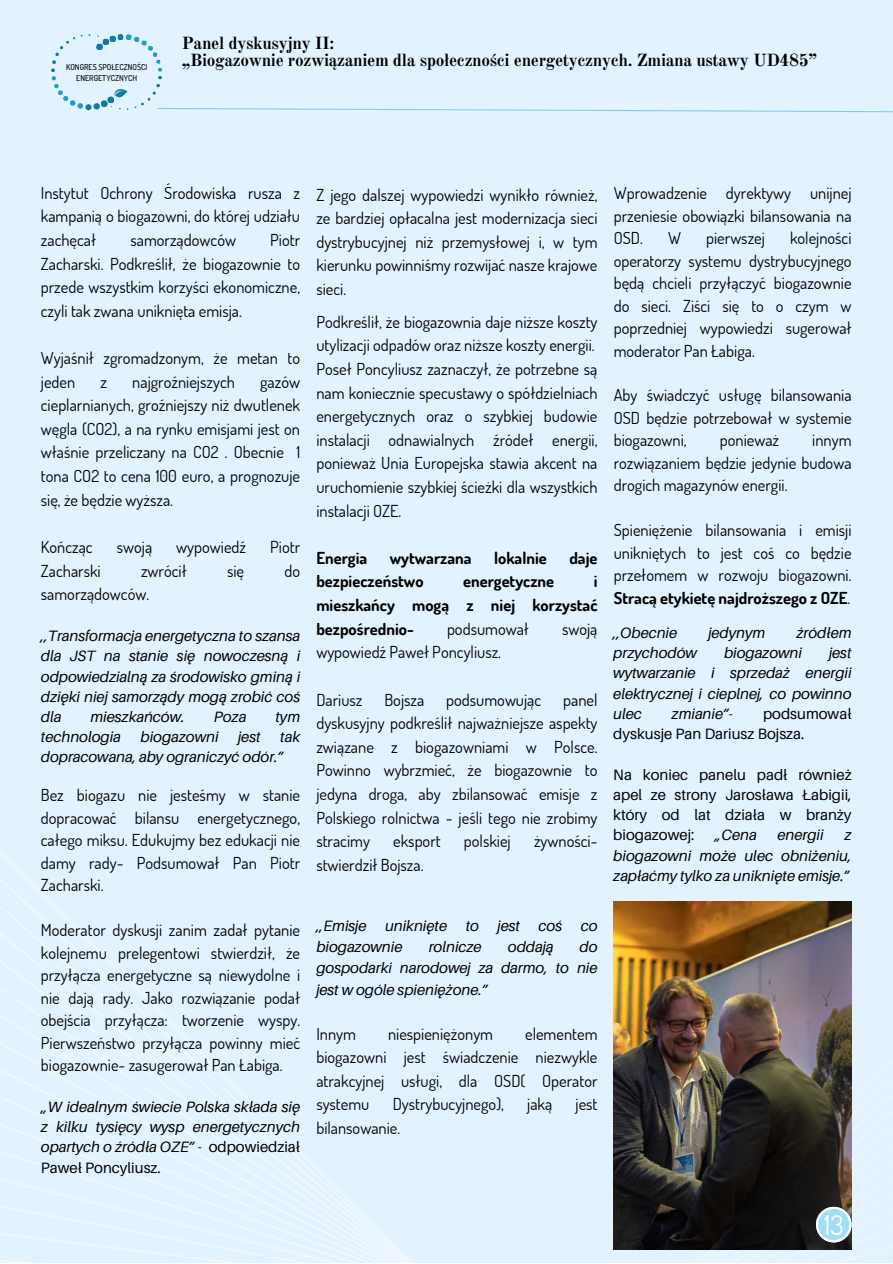
<style>
.page{position:relative;width:893px;height:1264px;background:#fff}
.page>*{position:absolute;margin:0;border:0;box-sizing:border-box;transform-origin:0 0}
.t1{font:27px "Dosis";color:#fff}
.t2{font:700 17.25px "Old Standard";letter-spacing:-.02em;color:#000}
.t3{font:16.5px/23.5px "Dosis";color:#000;text-align:justify}
.t4{font:700 16.5px/23.5px "Dosis";color:#000;text-align:justify}
.t5{font:italic 15px/20.2px "Aileron";color:#000;text-align:justify}
.t6{font:15px/20.2px "Aileron";color:#000}
.t7{font:500 8.1px "Dosis";color:#000}
.s1{font-style:normal}
.s2{font-weight:700}
</style>
<div class="page">
<div style="left:0;top:0;width:892px;height:1262px;background:#e2f2ff"></div>
<svg style="left:0;top:851px;width:411px;height:411px"></svg>
<img style="left:613px;top:901px;width:238px;height:348px">
<svg style="left:51px;top:34px;width:841px;height:79px"></svg>
<svg style="left:815px;top:1206px;width:36px;height:36px"></svg>
<p class="t7" style="left:66px;top:61px;width:83px">KONGRES SPOŁECZNOŚCI</p>
<p class="t7" style="left:76px;top:73px;width:63px">ENERGETYCZNYCH</p>
<p class="t2" style="left:182px;top:32px;width:154px">Panel dyskusyjny II:</p>
<p class="t2" style="left:182px;top:49px;width:636px">„Biogazownie rozwiązaniem dla społeczności energetycznych. Zmiana ustawy UD485”</p>
<p class="t3" style="left:41px;top:180px;width:261px">Instytut Ochrony Środowiska rusza z kampanią o biogazowni, do której udziału zachęcał</p>
<p class="t3" style="left:130px;top:227px;width:107px">samorządowców</p>
<p class="t3" style="left:41px;top:227px;width:261px;text-indent:229px">Piotr Zacharski. Podkreślił, że biogazownie to przede wszystkim korzyści ekonomiczne, czyli tak zwana uniknięta emisja.</p>
<p class="t3" style="left:41px;top:345px;width:261px">Wyjaśnił zgromadzonym, że metan to jeden</p>
<p class="t3" style="left:100px;top:369px;width:8px">z</p>
<p class="t3" style="left:132px;top:369px;width:104px">najgroźniejszych</p>
<p class="t3" style="left:41px;top:369px;width:261px;text-indent:219px">gazów cieplarnianych, groźniejszy niż dwutlenek węgla (CO2), a na rynku emisjami jest on właśnie przeliczany na CO2 . Obecnie 1 tona CO2 to cena 100 euro, a prognozuje się, że będzie wyższa.</p>
<p class="t3" style="left:41px;top:534px;width:53px">Kończąc</p>
<p class="t3" style="left:117px;top:534px;width:37px">swoją</p>
<p class="t3" style="left:176px;top:534px;width:71px">wypowiedź</p>
<p class="t3" style="left:270px;top:534px;width:31px">Piotr</p>
<p class="t3" style="left:41px;top:558px;width:61px">Zacharski</p>
<p class="t3" style="left:141px;top:558px;width:47px">zwrócił</p>
<p class="t3" style="left:227px;top:558px;width:19px">się</p>
<p class="t3" style="left:284px;top:558px;width:17px">do</p>
<p class="t3" style="left:41px;top:582px;width:110px">samorządowców.</p>
<p class="t5" style="left:41px;top:625px;width:261px">,,Transformacja energetyczna to szansa dla JST na stanie się nowoczesną i odpowiedzialną za środowisko gminą i dzięki niej samorządy mogą zrobić coś dla</p>
<p class="t5" style="left:90px;top:706px;width:96px">mieszkańców.</p>
<p class="t5" style="left:214px;top:706px;width:34px">Poza</p>
<p class="t5" style="left:275px;top:706px;width:26px">tym</p>
<p class="t5" style="left:41px;top:726px;width:81px">technologia</p>
<p class="t5" style="left:140px;top:726px;width:79px">biogazowni</p>
<p class="t5" style="left:238px;top:726px;width:24px">jest</p>
<p class="t5" style="left:41px;top:726px;width:261px;text-indent:239px">tak dopracowana, aby ograniczyć odór.”</p>
<p class="t3" style="left:41px;top:783px;width:261px;line-height:22.5px">Bez biogazu nie jesteśmy w stanie dopracować bilansu energetycznego, całego miksu. Edukujmy bez edukacji nie damy rady- Podsumował Pan Piotr Zacharski.</p>
<p class="t3" style="left:41px;top:918px;width:261px;line-height:22.5px">Moderator dyskusji zanim zadał pytanie kolejnemu prelegentowi stwierdził, że przyłącza energetyczne są niewydolne i nie dają rady. Jako rozwiązanie podał obejścia przyłącza: tworzenie wyspy.<br>Pierwszeństwo przyłącza powinny mieć biogazownie- zasugerował Pan Łabiga.</p>
<p class="t5" style="left:41px;top:1096px;width:261px"><span class="s1">,</span>,W idealnym świecie Polska składa się z kilku tysięcy wysp energetycznych opartych o źródła OZE” <span class="s1">- odpowiedział Paweł Poncyliusz.</span></p>
<p class="t3" style="left:316px;top:182px;width:283px">Z jego dalszej wypowiedzi wynikło również, ze bardziej opłacalna jest modernizacja sieci dystrybucyjnej niż przemysłowej i, w tym kierunku powinniśmy rozwijać nasze krajowe sieci.</p>
<p class="t3" style="left:316px;top:309px;width:282px">Podkreślił, że biogazownia daje niższe koszty utylizacji odpadów oraz niższe koszty energii.</p>
<p class="t3" style="left:316px;top:356px;width:283px">Poseł Poncyliusz zaznaczył, że potrzebne są nam koniecznie specustawy o spółdzielniach energetycznych oraz o szybkiej budowie instalacji odnawialnych źródeł energii, ponieważ Unia Europejska stawia akcent na uruchomienie szybkiej ścieżki dla wszystkich instalacji OZE.</p>
<p class="t4" style="left:316px;top:545px;width:52px">Energia</p>
<p class="t4" style="left:390px;top:545px;width:83px">wytwarzana</p>
<p class="t4" style="left:494px;top:545px;width:54px">lokalnie</p>
<p class="t4" style="left:569px;top:545px;width:30px">daje</p>
<p class="t4" style="left:316px;top:569px;width:109px">bezpieczeństwo</p>
<p class="t4" style="left:463px;top:569px;width:92px">energetyczne</p>
<p class="t4" style="left:316px;top:569px;width:282px;text-indent:277px">i mieszkańcy mogą z niej korzystać bezpośrednio-</p>
<p class="t3" style="left:447px;top:616px;width:83px">podsumował</p>
<p class="t3" style="left:562px;top:616px;width:37px">swoją</p>
<p class="t3" style="left:316px;top:640px;width:186px">wypowiedź Paweł Poncyliusz.</p>
<p class="t3" style="left:316px;top:687px;width:48px">Dariusz</p>
<p class="t3" style="left:384px;top:687px;width:41px">Bojsza</p>
<p class="t3" style="left:446px;top:687px;width:97px">podsumowując</p>
<p class="t3" style="left:316px;top:687px;width:283px;text-indent:247px">panel dyskusyjny podkreślił najważniejsze aspekty związane z biogazowniami w Polsce.<br>Powinno wybrzmieć, że biogazownie to jedyna droga, aby zbilansować emisje z Polskiego rolnictwa - jeśli tego nie zrobimy stracimy</p>
<p class="t3" style="left:393px;top:829px;width:49px">eksport</p>
<p class="t3" style="left:464px;top:829px;width:48px">polskiej</p>
<p class="t3" style="left:534px;top:829px;width:65px">żywności-</p>
<p class="t3" style="left:316px;top:852px;width:109px">stwierdził Bojsza.</p>
<p class="t5" style="left:316px;top:914px;width:282px;line-height:21.3px">,,Emisje uniknięte to jest coś co biogazownie</p>
<p class="t5" style="left:316px;top:935px;width:282px;line-height:21.3px;text-indent:263px">do gospodarki narodowej za darmo, to nie jest w ogóle spieniężone.”</p>
<p class="t3" style="left:316px;top:1021px;width:41px">Innym</p>
<p class="t3" style="left:388px;top:1021px;width:106px">niespieniężonym</p>
<p class="t5" style="left:428px;top:936px;width:54px">rolnicze</p>
<p class="t5" style="left:508px;top:936px;width:47px">oddają</p>
<p class="t3" style="left:316px;top:1021px;width:283px;text-indent:209px">elementem biogazowni jest świadczenie niezwykle atrakcyjnej usługi, dla OSD( Operator systemu</p>
<p class="t3" style="left:392px;top:1092px;width:113px">Dystrybucyjnego),</p>
<p class="t3" style="left:527px;top:1092px;width:27px">jaką</p>
<p class="t3" style="left:575px;top:1092px;width:23px">jest</p>
<p class="t3" style="left:316px;top:1115px;width:85px">bilansowanie.</p>
<p class="t3" style="left:613px;top:181px;width:239px;line-height:22.5px">Wprowadzenie dyrektywy unijnej przeniesie obowiązki bilansowania na OSD.</p>
<p class="t3" style="left:613px;top:226px;width:239px;line-height:22.5px;text-indent:176px">kolejności operatorzy systemu dystrybucyjnego będą chcieli przyłączyć biogazownie do sieci. Ziści się to o czym w poprzedniej wypowiedzi sugerował moderator Pan Łabiga.</p>
<p class="t3" style="left:613px;top:384px;width:239px;line-height:22.5px">Aby świadczyć usługę bilansowania OSD będzie potrzebował w systemie biogazowni,</p>
<p class="t3" style="left:668px;top:226px;width:14px">W</p>
<p class="t3" style="left:706px;top:226px;width:60px">pierwszej</p>
<p class="t3" style="left:613px;top:428px;width:239px;line-height:22.5px;text-indent:198px">innym rozwiązaniem będzie jedynie budowa drogich magazynów energii.</p>
<p class="t3" style="left:613px;top:518px;width:239px;line-height:22.5px">Spieniężenie bilansowania i emisji unikniętych to jest coś co będzie przełomem w rozwoju biogazowni.<br><span class="s2">Stracą etykietę najdroższego z OZE</span>.</p>
<p class="t3" style="left:719px;top:428px;width:61px">ponieważ</p>
<p class="t5" style="left:613px;top:622px;width:65px">,,Obecnie</p>
<p class="t5" style="left:708px;top:622px;width:58px">jedynym</p>
<p class="t5" style="left:796px;top:622px;width:57px">źródłem</p>
<p class="t5" style="left:613px;top:642px;width:85px">przychodów</p>
<p class="t5" style="left:724px;top:642px;width:79px">biogazowni</p>
<p class="t5" style="left:613px;top:642px;width:240px;text-indent:216px">jest wytwarzanie i sprzedaż energii elektrycznej i cieplnej, co powinno ulec</p>
<p class="t6" style="left:613px;top:703px;width:240px;text-indent:150px">podsumował dyskusje Pan Dariusz Bojsza.</p>
<p class="t6" style="left:613px;top:763px;width:240px;text-align:justify">Na koniec panelu padł również apel ze strony Jarosława Łabigii, który od lat działa w branży biogazowej:</p>
<p class="t5" style="left:671px;top:703px;width:63px">zmianie”-</p>
<p class="t5" style="left:715px;top:824px;width:43px">„Cena</p>
<p class="t5" style="left:777px;top:824px;width:48px">energii</p>
<p class="t5" style="left:613px;top:824px;width:240px;text-indent:231px">z biogazowni może ulec obniżeniu, zapłaćmy tylko za uniknięte emisje.”</p>
<p class="t1" style="left:824px;top:1207px;width:21px">13</p>
</div>
